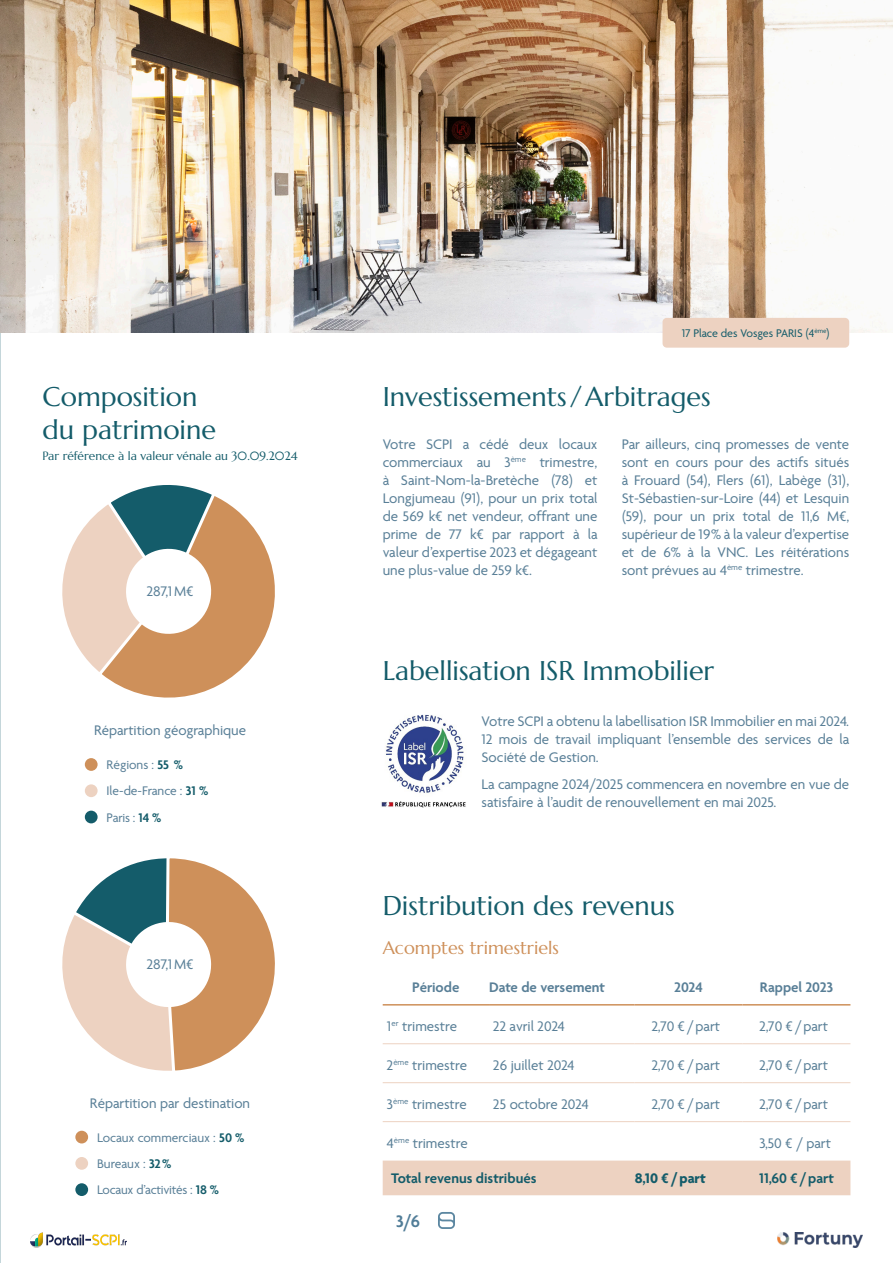
<style>
.page{position:relative;width:893px;height:1263px;background:#fff}
.page>*{position:absolute;margin:0;border:0;box-sizing:border-box;transform-origin:0 0}
.Titre_partie{font:27px/32.4px "Marcellus";color:#145c6a}
.sous-partie{font:18px "Marcellus";color:#ce905a}
.t1{font:600 18px "Agenda One";color:#517d98}
.t2{font:15px/18px "Agenda One";color:#597f97;text-align:justify}
.t3{font:600 15px "Agenda One";color:#597f97}
.t4{font:600 15px "Agenda One";color:#145c6a}
.t5{font:700 15px "Agenda One";color:#145c6a}
.labeur_9pt{font:13.5px "Agenda One";letter-spacing:-.005em;color:#597f97}
.labeur_9pt-2{font:12px "Marcellus";color:#145c6a}
.t6{font:12px "Agenda One";color:#145c6a}
.s1{font-weight:600;color:#145c6a}
</style>
<div class="page">
<svg style="left:438px;top:1212px;width:17px;height:17px"></svg>
<svg style="left:62px;top:485px;width:213px;height:213px"></svg>
<svg style="left:62px;top:858px;width:213px;height:213px"></svg>
<div style="left:85px;top:758px;width:13px;height:13px;background:#ce905a;border-radius:50%"></div>
<div style="left:85px;top:784px;width:13px;height:13px;background:#edd2c1;border-radius:50%"></div>
<div style="left:85px;top:811px;width:13px;height:12px;background:#145c6a;border-radius:50%"></div>
<div style="left:75px;top:1131px;width:13px;height:12px;background:#ce905a;border-radius:50%"></div>
<div style="left:75px;top:1157px;width:13px;height:13px;background:#edd2c1;border-radius:50%"></div>
<div style="left:75px;top:1183px;width:13px;height:13px;background:#145c6a;border-radius:50%"></div>
<img style="left:0;top:0;width:893px;height:333px">
<div style="left:383px;top:1160px;width:467px;height:35px;background:#edd2c1"></div>
<hr style="left:383px;top:1004px;width:106px;height:1px;background:#ce905a">
<hr style="left:489px;top:1004px;width:146px;height:1px;background:#ce905a">
<hr style="left:635px;top:1004px;width:107px;height:1px;background:#ce905a">
<hr style="left:743px;top:1004px;width:107px;height:1px;background:#ce905a">
<hr style="left:383px;top:1043px;width:106px;height:1px;background:#edd2c1">
<hr style="left:489px;top:1043px;width:146px;height:1px;background:#edd2c1">
<hr style="left:635px;top:1043px;width:107px;height:1px;background:#edd2c1">
<hr style="left:743px;top:1043px;width:107px;height:1px;background:#edd2c1">
<hr style="left:383px;top:1082px;width:106px;height:1px;background:#edd2c1">
<hr style="left:489px;top:1082px;width:146px;height:1px;background:#edd2c1">
<hr style="left:635px;top:1082px;width:107px;height:1px;background:#edd2c1">
<hr style="left:743px;top:1082px;width:107px;height:1px;background:#edd2c1">
<hr style="left:383px;top:1121px;width:106px;height:1px;background:#edd2c1">
<hr style="left:489px;top:1121px;width:146px;height:1px;background:#edd2c1">
<hr style="left:635px;top:1121px;width:107px;height:1px;background:#edd2c1">
<hr style="left:743px;top:1121px;width:107px;height:1px;background:#edd2c1">
<div style="left:662px;top:318px;width:187px;height:30px;background:#edd2c1;border-radius:4px"></div>
<img style="left:381px;top:714px;width:85px;height:94px">
<img style="left:777px;top:1233px;width:86px;height:15px">
<img style="left:30px;top:1233px;width:97px;height:15px">
<p class="Titre_partie" style="left:43px;top:381px;width:175px">Composition du patrimoine</p>
<p class="labeur_9pt-2" style="left:43px;top:448px;width:257px">Par référence à la valeur vénale au 30.09.2024</p>
<p class="t2" style="left:147px;top:583px;width:48px">287,1M€</p>
<p class="t2" style="left:94px;top:722px;width:154px">Répartition géographique</p>
<p class="labeur_9pt" style="left:107px;top:758px;width:78px">Régions : <span class="s1">55 %</span></p>
<p class="labeur_9pt" style="left:107px;top:784px;width:103px">Ile-de-France : <span class="s1">31 %</span></p>
<p class="labeur_9pt" style="left:107px;top:810px;width:56px">Paris : <span class="s1">14 %</span></p>
<p class="t2" style="left:147px;top:956px;width:48px">287,1M€</p>
<p class="t2" style="left:90px;top:1095px;width:162px">Répartition par destination</p>
<p class="labeur_9pt" style="left:97px;top:1130px;width:149px">Locaux commerciaux : <span class="s1">50 %</span></p>
<p class="labeur_9pt" style="left:97px;top:1156px;width:76px">Bureaux : <span class="s1">32%</span></p>
<p class="labeur_9pt" style="left:97px;top:1183px;width:123px">Locaux d’activités : <span class="s1">18 %</span></p>
<p class="t6" style="left:682px;top:327px;width:149px">17 Place des Vosges PARIS (4<sup>ème</sup>)</p>
<p class="Titre_partie" style="left:383px;top:381px;width:329px">Investissements /Arbitrages</p>
<p class="t2" style="left:383px;top:435px;width:216px">Votre SCPI a cédé deux locaux commerciaux au 3<sup>ème</sup> trimestre, à Saint-Nom-la-Bretèche (78) et Longjumeau (91), pour un prix total de 569 k€ net vendeur, offrant une prime de 77 k€ par rapport à la valeur d’expertise 2023 et dégageant une plus-value de 259 k€.</p>
<p class="t2" style="left:622px;top:435px;width:229px">Par ailleurs, cinq promesses de vente sont en cours pour des actifs situés à Frouard (54), Flers (61), Labège (31), St-Sébastien-sur-Loire (44) et Lesquin (59), pour un prix total de 11,6 M€, supérieur de 19% à la valeur d’expertise et de 6% à la VNC. Les réitérations sont prévues au 4<sup>ème</sup> trimestre.</p>
<p class="Titre_partie" style="left:383px;top:654px;width:333px">Labellisation ISR Immobilier</p>
<p class="t2" style="left:482px;top:712px;width:369px">Votre SCPI a obtenu la labellisation ISR Immobilier en mai 2024.<br>12 mois de travail impliquant l’ensemble des services de la Société de Gestion.</p>
<p class="t2" style="left:482px;top:775px;width:369px">La campagne 2024/2025 commencera en novembre en vue de satisfaire à l’audit de renouvellement en mai 2025.</p>
<p class="Titre_partie" style="left:383px;top:889px;width:293px">Distribution des revenus</p>
<p class="sous-partie" style="left:383px;top:936px;width:178px">Acomptes trimestriels</p>
<p class="t3" style="left:412px;top:979px;width:49px">Période</p>
<p class="t3" style="left:489px;top:979px;width:118px">Date de versement</p>
<p class="t3" style="left:674px;top:979px;width:30px">2024</p>
<p class="t3" style="left:760px;top:979px;width:75px">Rappel 2023</p>
<p class="t2" style="left:387px;top:1017px;width:72px">1<sup>er</sup> trimestre</p>
<p class="t2" style="left:493px;top:1017px;width:73px">22 avril 2024</p>
<p class="t2" style="left:652px;top:1017px;width:70px">2,70 € /part</p>
<p class="t2" style="left:760px;top:1017px;width:70px">2,70 € /part</p>
<p class="t2" style="left:387px;top:1056px;width:82px">2<sup>ème</sup> trimestre</p>
<p class="t2" style="left:493px;top:1056px;width:83px">26 juillet 2024</p>
<p class="t2" style="left:652px;top:1056px;width:70px">2,70 € /part</p>
<p class="t2" style="left:760px;top:1056px;width:70px">2,70 € /part</p>
<p class="t2" style="left:387px;top:1095px;width:81px">3<sup>ème</sup> trimestre</p>
<p class="t2" style="left:493px;top:1095px;width:97px">25 octobre 2024</p>
<p class="t2" style="left:652px;top:1095px;width:70px">2,70 € /part</p>
<p class="t2" style="left:760px;top:1095px;width:70px">2,70 € /part</p>
<p class="t2" style="left:387px;top:1134px;width:82px">4<sup>ème</sup> trimestre</p>
<p class="t2" style="left:760px;top:1134px;width:73px">3,50 € / part</p>
<p class="t4" style="left:391px;top:1169px;width:147px">Total revenus distribués</p>
<p class="t5" style="left:635px;top:1169px;width:73px">8,10 € /part</p>
<p class="t4" style="left:759px;top:1169px;width:76px">11,60 € /part</p>
<p class="t1" style="left:396px;top:1211px;width:25px">3/6</p>
</div>
